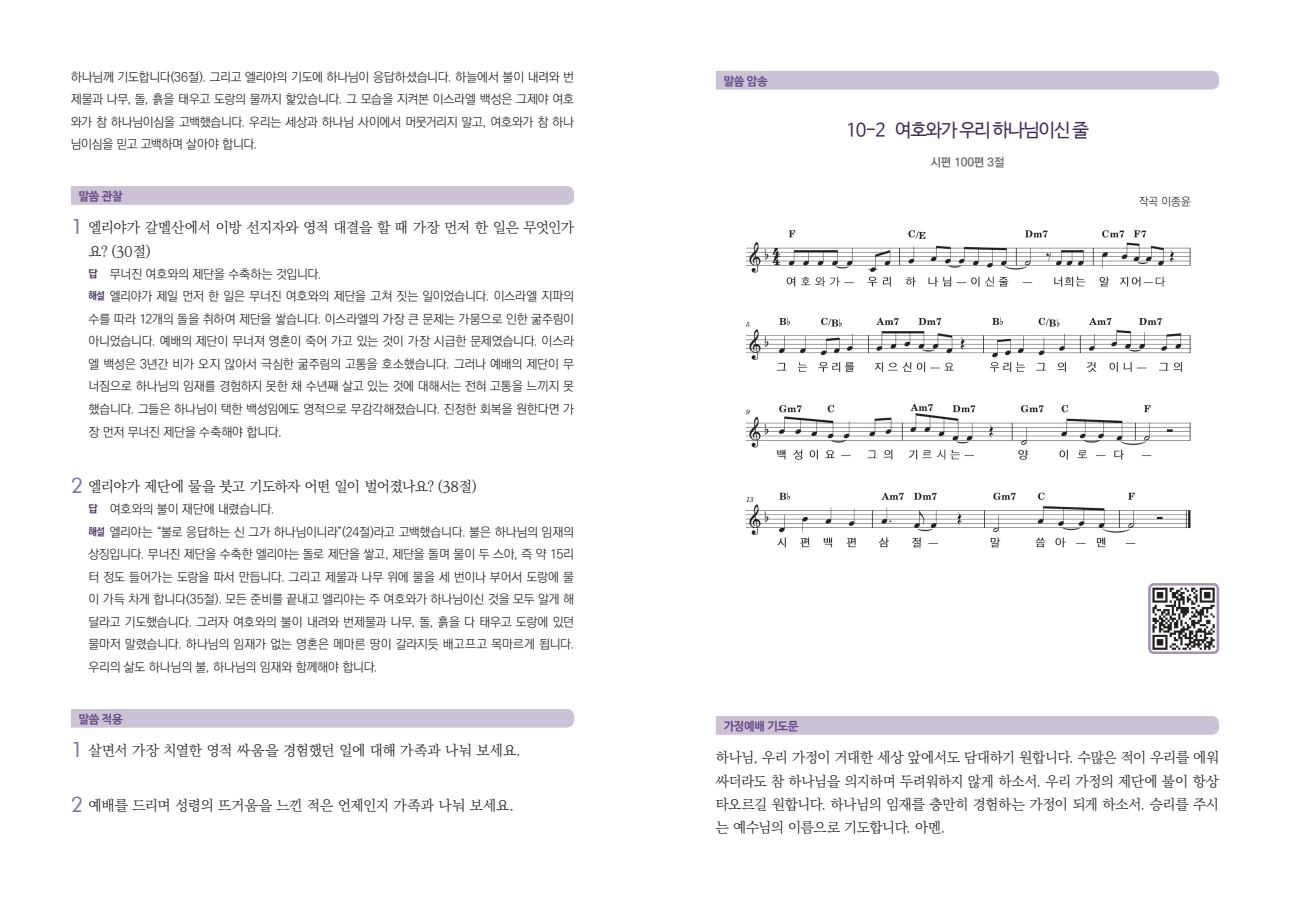
<style>
.page{position:relative;width:1290px;height:911px;background:#fff}
.page>*{position:absolute;margin:0;border:0;box-sizing:border-box;transform-origin:0 0}
.t1{font:18.38px "Nanum Barun Gothic";letter-spacing:-.06em;color:#412b5a}
.t2{font:300 14.25px/23.4px "Ko Pub World Batang";letter-spacing:-.02em;color:#231f20}
.t3{font:300 14.25px "Ko Pub World Batang";letter-spacing:-.04em;color:#231f20}
.t4{font:300 12.5px/22.5px "Ko Pub World Dotum";letter-spacing:-.01em;color:#231f20}
.t5{font:700 11.88px "Nanum Barun Gothic";letter-spacing:-.02em;color:#644987}
.t6{font:700 11.75px "Ko Pub World Dotum";letter-spacing:-.01em;color:#6c6d70}
.t7{font:300 11.12px "Ko Pub World Dotum";color:#231f20}
.s1{font-family:"Futura BT";font-weight:400;font-size:21.5px;color:#8974a1}
.s2{font-weight:700;font-size:10.62px;color:#412b5a}
</style>
<div class="page">
<div style="left:716px;top:71px;width:503px;height:19px;background:#ccc2d6"></div>
<div style="left:71px;top:186px;width:503px;height:19px;background:#ccc2d6"></div>
<div style="left:71px;top:709px;width:503px;height:18px;background:#ccc2d6"></div>
<div style="left:716px;top:716px;width:503px;height:18px;background:#ccc2d6"></div>
<img style="left:746px;top:202px;width:446px;height:346px">
<div style="left:1102px;top:191px;width:89px;height:22px;background:#fff"></div>
<img style="left:1151px;top:586px;width:65px;height:65px">
<div style="left:1148px;top:583px;width:71px;height:71px;border:2px solid #a493b7;border-radius:4px"></div>
<p class="t4" style="left:71px;top:66px;width:505px">하나님께 기도합니다(36절). 그리고 엘리야의 기도에 하나님이 응답하셨습니다. 하늘에서 불이 내려와 번</p>
<p class="t5" style="left:724px;top:75px;width:45px">말씀 암송</p>
<p class="t4" style="left:71px;top:89px;width:505px;text-align:justify">제물과 나무, 돌, 흙을 태우고 도랑의 물까지 핥았습니다. 그 모습을 지켜본 이스라엘 백성은 그제야 여호 와가 참 하나님이심을 고백했습니다. 우리는 세상과 하나님 사이에서 머뭇거리지 말고, 여호와가 참 하나 님이심을 믿고 고백하며 살아야 합니다.</p>
<p class="t5" style="left:79px;top:190px;width:45px">말씀 관찰</p>
<p class="t2" style="left:88px;top:216px;width:487px;text-indent:-18px"><span class="s1">1</span> 엘리야가 갈멜산에서 이방 선지자와 영적 대결을 할 때 가장 먼저 한 일은 무엇인가 요? (30절)</p>
<p class="t4" style="left:88px;top:263px;width:487px"><span class="s2">답</span> 무너진 여호와의 제단을 수축하는 것입니다.<br><span class="s2">해설</span> 엘리야가 제일 먼저 한 일은 무너진 여호와의 제단을 고쳐 짓는 일이었습니다. 이스라엘 지파의 수를 따라 12개의 돌을 취하여 제단을 쌓습니다. 이스라엘의 가장 큰 문제는 가뭄으로 인한 굶주림이 아니었습니다. 예배의 제단이 무너져 영혼이 죽어 가고 있는 것이 가장 시급한 문제였습니다. 이스라 엘 백성은 3년간 비가 오지 않아서 극심한 굶주림의 고통을 호소했습니다. 그러나 예배의 제단이 무 너짐으로 하나님의 임재를 경험하지 못한 채 수년째 살고 있는 것에 대해서는 전혀 고통을 느끼지 못 했습니다. 그들은 하나님이 택한 백성임에도 영적으로 무감각해졌습니다. 진정한 회복을 원한다면 가 장 먼저 무너진 제단을 수축해야 합니다.</p>
<p class="t3" style="left:71px;top:476px;width:407px"><span class="s1">2</span> 엘리야가 제단에 물을 붓고 기도하자 어떤 일이 벌어졌나요? (38절)</p>
<p class="t4" style="left:88px;top:498px;width:487px"><span class="s2">답</span> 여호와의 불이 재단에 내렸습니다.<br><span class="s2">해설</span> 엘리야는 “불로 응답하는 신 그가 하나님이니라”(24절)라고 고백했습니다. 불은 하나님의 임재의 상징입니다. 무너진 제단을 수축한 엘리야는 돌로 제단을 쌓고, 제단을 돌며 물이 두 스아, 즉 약 15리 터 정도 들어가는 도랑을 파서 만듭니다. 그리고 제물과 나무 위에 물을 세 번이나 부어서 도랑에 물 이 가득 차게 합니다(35절). 모든 준비를 끝내고 엘리야는 주 여호와가 하나님이신 것을 모두 알게 해 달라고 기도했습니다. 그러자 여호와의 불이 내려와 번제물과 나무, 돌, 흙을 다 태우고 도랑에 있던 물마저 말렸습니다. 하나님의 임재가 없는 영혼은 메마른 땅이 갈라지듯 배고프고 목마르게 됩니다. 우리의 삶도 하나님의 불, 하나님의 임재와 함께해야 합니다.</p>
<p class="t5" style="left:79px;top:712px;width:45px">말씀 적용</p>
<p class="t5" style="left:724px;top:720px;width:76px">가정예배 기도문</p>
<h1 class="t1" style="left:846px;top:120px;width:244px">10-2 여호와가 우리 하나님이신 줄</h1>
<p class="t6" style="left:931px;top:154px;width:75px">시편 100편 3절</p>
<p class="t7" style="left:1139px;top:194px;width:53px">작곡 이종윤</p>
<p class="t2" style="left:71px;top:739px;width:451px"><span class="s1">1</span> 살면서 가장 치열한 영적 싸움을 경험했던 일에 대해 가족과 나눠 보세요.</p>
<p class="t2" style="left:71px;top:793px;width:445px"><span class="s1">2</span> 예배를 드리며 성령의 뜨거움을 느낀 적은 언제인지 가족과 나눠 보세요.</p>
<p class="t2" style="left:716px;top:746px;width:505px;text-align:justify">하나님, 우리 가정이 거대한 세상 앞에서도 담대하기 원합니다. 수많은 적이 우리를 에워 싸더라도 참 하나님을 의지하며 두려워하지 않게 하소서. 우리 가정의 제단에 불이 항상 타오르길 원합니다. 하나님의 임재를 충만히 경험하는 가정이 되게 하소서. 승리를 주시 는 예수님의 이름으로 기도합니다. 아멘.</p>
</div>
